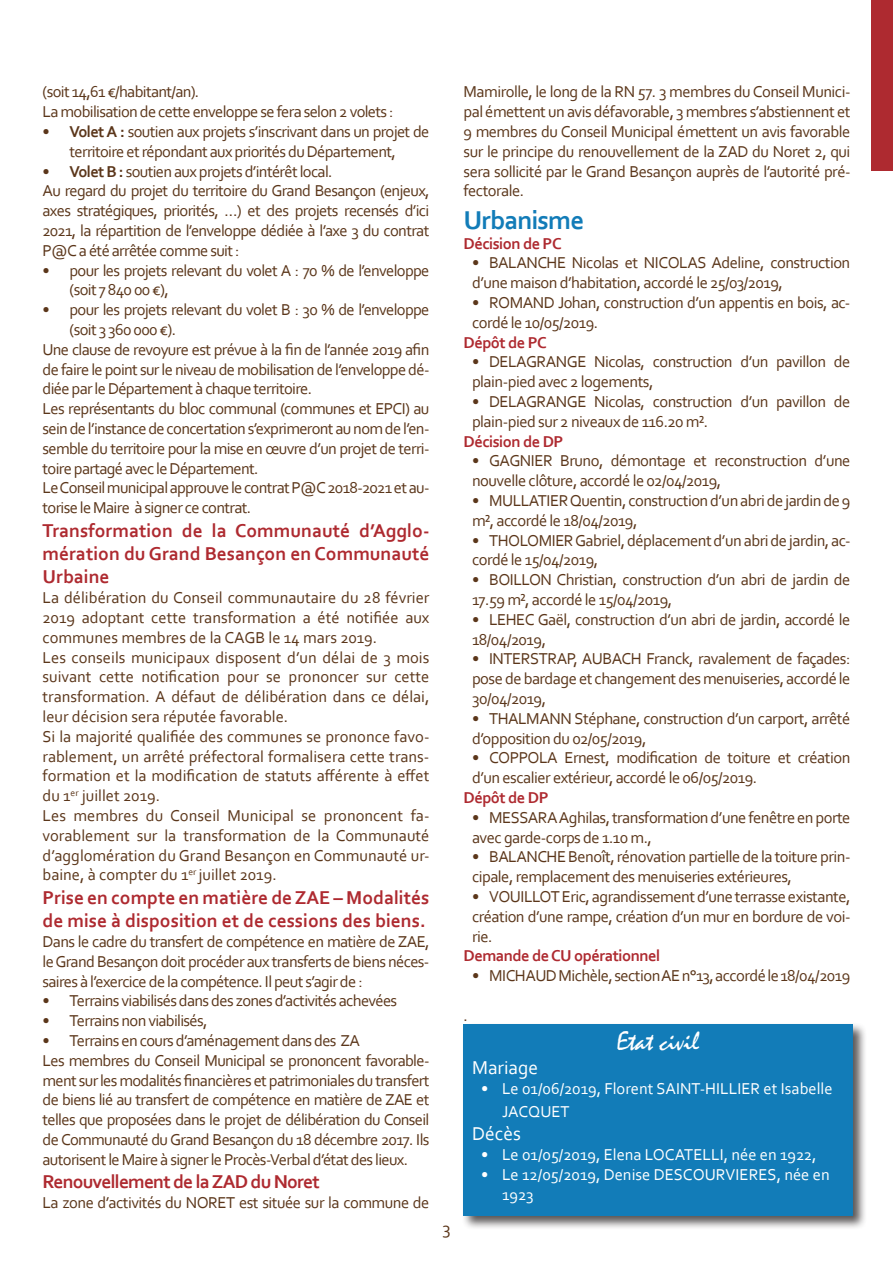
<style>
.page{position:relative;width:893px;height:1263px;background:#fff}
.page>*{position:absolute;margin:0;border:0;box-sizing:border-box;transform-origin:0 0}
.t1{font:700 27px "Corbel";letter-spacing:-.03em;color:#127cb8}
.t2{font:27px "Mistral";color:#fff}
.t3{font:700 19.5px/23.4px "Corbel";color:#ae2a30;text-align:justify}
.t4{font:700 19.5px "Corbel";letter-spacing:-.04em;color:#ae2a30}
.t5{font:19.5px "Corbel";color:#fff}
.t6{font:18px "Corbel";color:#5b361a}
.t7{font:16.5px/19.8px "Corbel";letter-spacing:-.03em;color:#5b361a}
.t8{font:16.5px/19.8px "Corbel";color:#5b361a}
.t9{font:16.5px/23.4px "Corbel";color:#fff}
.t10{font:700 16.5px "Corbel";letter-spacing:-.03em;color:#ae2a30}
.s1{font-weight:700}
</style>
<div class="page">
<div style="left:461px;top:1022px;width:406px;height:208px;background:#231f20;opacity:.75"></div>
<div style="left:463px;top:1024px;width:390px;height:191px;background:#127cb8"></div>
<div style="left:872px;top:0;width:21px;height:170px;background:#ae2a30"></div>
<p class="t7" style="left:43px;top:82px;width:353px">(soit 14,61 €/habitant/an).<br>La mobilisation de cette enveloppe se fera selon 2 volets :</p>
<p class="t7" style="left:43px;top:121px;width:388px;text-align:center"><span class="s1">• Volet A :</span> soutien aux projets s’inscrivant dans un projet de territoire et répondant aux priorités du Département,</p>
<p class="t7" style="left:43px;top:161px;width:388px"><span class="s1">• Volet B :</span> soutien aux projets d’intérêt local.<br>Au regard du projet du territoire du Grand Besançon (enjeux, axes stratégiques, priorités, …) et des projets recensés d’ici 2021, la répartition de l’enveloppe dédiée à l’axe 3 du contrat P@C a été arrêtée comme suit :</p>
<p class="t7" style="left:70px;top:260px;width:361px;text-indent:-27px">• pour les projets relevant du volet A : 70 % de l’enveloppe (soit 7 840 00 €),</p>
<p class="t7" style="left:43px;top:299px;width:388px">• pour les projets relevant du volet B : 30 % de l’enveloppe</p>
<p class="t7" style="left:70px;top:319px;width:108px">(soit 3 360 000 €).</p>
<p class="t7" style="left:43px;top:339px;width:388px">Une clause de revoyure est prévue à la fin de l’année 2019 afin</p>
<p class="t7" style="left:43px;top:359px;width:388px">de faire le point sur le niveau de mobilisation de l’enveloppe dé-</p>
<p class="t7" style="left:43px;top:379px;width:271px">diée par le Département à chaque territoire.</p>
<p class="t7" style="left:43px;top:398px;width:388px">Les représentants du bloc communal (communes et EPCI) au</p>
<p class="t7" style="left:43px;top:418px;width:388px">sein de l’instance de concertation s’exprimeront au nom de l’en-</p>
<p class="t7" style="left:43px;top:438px;width:389px">semble du territoire pour la mise en œuvre d’un projet de terri-</p>
<p class="t7" style="left:43px;top:458px;width:218px">toire partagé avec le Département.</p>
<p class="t7" style="left:43px;top:478px;width:388px">Le Conseil municipal approuve le contrat P@C 2018-2021 et au-</p>
<p class="t7" style="left:43px;top:497px;width:210px">torise le Maire à signer ce contrat.</p>
<p class="t3" style="left:43px;top:518px;width:388px">Transformation de la Communauté d’Agglo&shy;mération du Grand Besançon en Communauté Urbaine</p>
<p class="t8" style="left:43px;top:587px;width:388px">La délibération du Conseil communautaire du 28 février 2019 adoptant cette transformation a été notifiée aux communes membres de la CAGB le 14 mars 2019.<br>Les conseils municipaux disposent d’un délai de 3 mois suivant cette notification pour se prononcer sur cette transformation. A défaut de délibération dans ce délai, leur décision sera réputée favorable.<br>Si la majorité qualifiée des communes se prononce favo&shy;rablement, un arrêté préfectoral formalisera cette trans&shy;formation et la modification de statuts afférente à effet du 1<sup>er</sup> juillet 2019.<br>Les membres du Conseil Municipal se prononcent fa&shy;vorablement sur la transformation de la Communauté d’agglomération du Grand Besançon en Communauté ur&shy;baine, à compter du 1<sup>er</sup> juillet 2019.</p>
<p class="t3" style="left:43px;top:885px;width:388px">Prise en compte en matière de ZAE – Modalités de mise à disposition et de cessions des biens.</p>
<p class="t7" style="left:43px;top:931px;width:388px;text-align:justify">Dans le cadre du transfert de compétence en matière de ZAE, le Grand Besançon doit procéder aux transferts de biens néces&shy;saires à l’exercice de la compétence. Il peut s’agir de :</p>
<p class="t7" style="left:43px;top:991px;width:356px">• Terrains viabilisés dans des zones d’activités achevées</p>
<p class="t7" style="left:43px;top:1010px;width:167px">• Terrains non viabilisés,</p>
<p class="t7" style="left:43px;top:1030px;width:388px">• Terrains en cours d’aménagement dans des ZA<br>Les membres du Conseil Municipal se prononcent favorable&shy;ment sur les modalités financières et patrimoniales du transfert de biens lié au transfert de compétence en matière de ZAE et telles que proposées dans le projet de délibération du Conseil de Communauté du Grand Besançon du 18 décembre 2017. Ils autorisent le Maire à signer le Procès-Verbal d’état des lieux.</p>
<p class="t4" style="left:43px;top:1170px;width:279px">Renouvellement de la ZAD du Noret</p>
<p class="t7" style="left:43px;top:1192px;width:388px">La zone d’activités du NORET est située sur la commune de</p>
<p class="t6" style="left:442px;top:1217px;width:10px">3</p>
<p class="t7" style="left:463px;top:82px;width:389px;text-align:justify">Mamirolle, le long de la RN 57. 3 membres du Conseil Munici&shy;pal émettent un avis défavorable, 3 membres s’abstiennent et 9 membres du Conseil Municipal émettent un avis favorable sur le principe du renouvellement de la ZAD du Noret 2, qui sera sollicité par le Grand Besançon auprès de l’autorité pré&shy;fectorale.</p>
<h1 class="t1" style="left:463px;top:203px;width:122px">Urbanisme</h1>
<p class="t10" style="left:463px;top:233px;width:100px">Décision de PC</p>
<p class="t7" style="left:472px;top:253px;width:380px">• BALANCHE Nicolas et NICOLAS Adeline, construction d’une maison d’habitation, accordé le 25/03/2019,</p>
<p class="t7" style="left:472px;top:292px;width:380px">• ROMAND Johan, construction d’un appentis en bois, ac&shy;cordé le 10/05/2019.</p>
<p class="t10" style="left:463px;top:332px;width:85px">Dépôt de PC</p>
<p class="t7" style="left:472px;top:352px;width:380px">• DELAGRANGE Nicolas, construction d’un pavillon de plain-pied avec 2 logements,</p>
<p class="t7" style="left:472px;top:391px;width:380px">• DELAGRANGE Nicolas, construction d’un pavillon de plain-pied sur 2 niveaux de 116.20 m².</p>
<p class="t10" style="left:463px;top:431px;width:101px">Décision de DP</p>
<p class="t7" style="left:472px;top:451px;width:380px">• GAGNIER Bruno, démontage et reconstruction d’une nouvelle clôture, accordé le 02/04/2019,</p>
<p class="t7" style="left:472px;top:490px;width:380px">• MULLATIER Quentin, construction d’un abri de jardin de 9 m², accordé le 18/04/2019,</p>
<p class="t7" style="left:472px;top:530px;width:380px">• THOLOMIER Gabriel, déplacement d’un abri de jardin, ac&shy;cordé le 15/04/2019,</p>
<p class="t7" style="left:472px;top:569px;width:380px">• BOILLON Christian, construction d’un abri de jardin de<br>17.59 m², accordé le 15/04/2019,</p>
<p class="t7" style="left:472px;top:609px;width:380px">• LEHEC Gaël, construction d’un abri de jardin, accordé le<br>18/04/2019,</p>
<p class="t7" style="left:472px;top:649px;width:380px;text-align:justify">• INTERSTRAP, AUBACH Franck, ravalement de façades: pose de bardage et changement des menuiseries, accordé le 30/04/2019,</p>
<p class="t7" style="left:472px;top:708px;width:380px">• THALMANN Stéphane, construction d’un carport, arrêté d’opposition du 02/05/2019,</p>
<p class="t7" style="left:472px;top:748px;width:380px">• COPPOLA Ernest, modification de toiture et création d’un escalier extérieur, accordé le 06/05/2019.</p>
<p class="t10" style="left:463px;top:787px;width:87px">Dépôt de DP</p>
<p class="t7" style="left:472px;top:807px;width:380px">• MESSARA Aghilas, transformation d’une fenêtre en porte avec garde-corps de 1.10 m.,</p>
<p class="t7" style="left:472px;top:847px;width:380px">• BALANCHE Benoît, rénovation partielle de la toiture prin&shy;cipale, remplacement des menuiseries extérieures,</p>
<p class="t7" style="left:472px;top:886px;width:380px;text-align:justify">• VOUILLOT Eric, agrandissement d’une terrasse existante, création d’une rampe, création d’un mur en bordure de voi&shy;rie.</p>
<p class="t10" style="left:463px;top:946px;width:198px">Demande de CU opérationnel</p>
<p class="t7" style="left:472px;top:965px;width:380px">• MICHAUD Michèle, section AE n°13, accordé le 18/04/2019</p>
<p class="t7" style="left:463px;top:1005px;width:6px">.</p>
<h1 class="t2" style="left:617px;top:1027px;width:84px">Etat civil</h1>
<p class="t5" style="left:472px;top:1055px;width:68px">Mariage</p>
<p class="t9" style="left:502px;top:1076px;width:332px;text-indent:-21px">• Le 01/06/2019, Florent SAINT-HILLIER et Isabelle<br>JACQUET</p>
<p class="t5" style="left:472px;top:1122px;width:50px">Décès</p>
<p class="t9" style="left:481px;top:1142px;width:337px">• Le 01/05/2019, Elena LOCATELLI, née en 1922,</p>
<p class="t9" style="left:502px;top:1164px;width:329px;line-height:19.8px;text-indent:-21px">• Le 12/05/2019, Denise DESCOURVIERES, née en<br>1923</p>
</div>
